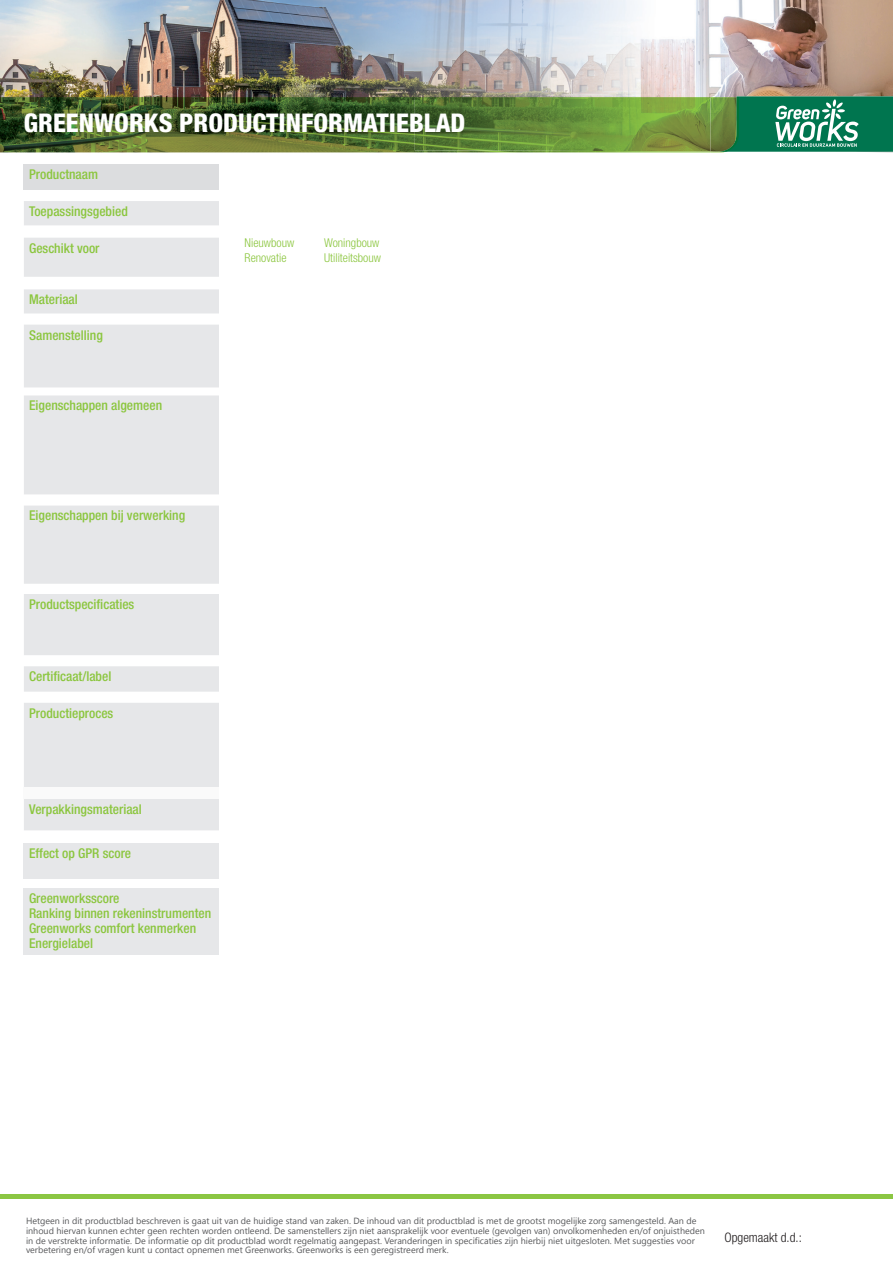
<style>
.page{position:relative;width:893px;height:1263px;background:#fff}
.page>*{position:absolute;margin:0;border:0;box-sizing:border-box;transform-origin:0 0}
.t1{font:800 condensed 25.8px "Helvetica Neue LT Pro";color:#fff}
.t2{font:500 condensed 13.5px/15px "Helvetica Neue LT Pro";color:#8bc63e}
.t3{font:300 condensed 13.05px "Helvetica Neue LT Pro";color:#231f20}
.t4{font:300 condensed 12.15px/14.5px "Helvetica Neue LT Pro";color:#8bc63e}
.t5{font:9px/9.8px "Segoe UI Historic";color:#57585a}
</style>
<div class="page">
<img style="left:0;top:0;width:710px;height:97px">
<img style="left:710px;top:0;width:183px;height:96px">
<img style="left:0;top:97px;width:457px;height:55px">
<img style="left:457px;top:151px;width:253px;height:1px">
<img style="left:415px;top:97px;width:295px;height:54px">
<hr style="left:0;top:1194px;width:893px;height:4px;background:#8bc643">
<div style="left:24px;top:164px;width:195px;height:25px;background:#dcdddf"></div>
<svg style="left:24px;top:201px;width:195px;height:629px;background:#e9eaec"></svg>
<div style="left:24px;top:788px;width:195px;height:11px;background:#fafafa"></div>
<div style="left:24px;top:843px;width:195px;height:35px;background:#e6e7e9"></div>
<div style="left:24px;top:888px;width:195px;height:66px;background:#e6e7e9"></div>
<svg style="left:710px;top:96px;width:183px;height:56px;background:#338a65"></svg>
<h1 class="t1" style="left:24px;top:107px;width:443px">GREENWORKS PRODUCTINFORMATIEBLAD</h1>
<h2 class="t2" style="left:29px;top:166px;width:70px">Productnaam</h2>
<h2 class="t2" style="left:29px;top:203px;width:100px">Toepassingsgebied</h2>
<h2 class="t2" style="left:29px;top:240px;width:72px">Geschikt voor</h2>
<h3 class="t4" style="left:245px;top:235px;width:51px">Nieuwbouw<br>Renovatie</h3>
<h2 class="t2" style="left:29px;top:292px;width:50px">Materiaal</h2>
<h2 class="t2" style="left:29px;top:327px;width:75px">Samenstelling</h2>
<h2 class="t2" style="left:29px;top:398px;width:135px">Eigenschappen algemeen</h2>
<h3 class="t4" style="left:324px;top:235px;width:58px">Woningbouw<br>Utiliteitsbouw</h3>
<h2 class="t2" style="left:29px;top:508px;width:158px">Eigenschappen bĳ verwerking</h2>
<h2 class="t2" style="left:29px;top:596px;width:107px">Productspecificaties</h2>
<h2 class="t2" style="left:29px;top:669px;width:84px">Certificaat/label</h2>
<h2 class="t2" style="left:29px;top:705px;width:86px">Productieproces</h2>
<h2 class="t2" style="left:29px;top:801px;width:114px">Verpakkingsmateriaal</h2>
<h2 class="t2" style="left:29px;top:845px;width:104px">Effect op GPR score</h2>
<h2 class="t2" style="left:29px;top:891px;width:184px">Greenworksscore<br>Ranking binnen rekeninstrumenten<br>Greenworks comfort kenmerken<br>Energielabel</h2>
<p class="t5" style="left:26px;top:1216px;width:680px">Hetgeen in dit productblad beschreven is gaat uit van de huidige stand van zaken. De inhoud van dit productblad is met de grootst mogelijke zorg samengesteld. Aan de inhoud hiervan kunnen echter geen rechten worden ontleend. De samenstellers zijn niet aansprakelijk voor eventuele (gevolgen van) onvolkomenheden en/of onjuistheden in de verstrekte informatie. De informatie op dit productblad wordt regelmatig aangepast. Veranderingen in specificaties zijn hierbij niet uitgesloten. Met suggesties voor verbetering en/of vragen kunt u contact opnemen met Greenworks. Greenworks is een geregistreerd merk.</p>
<h3 class="t3" style="left:724px;top:1230px;width:79px">Opgemaakt d.d.:</h3>
</div>
